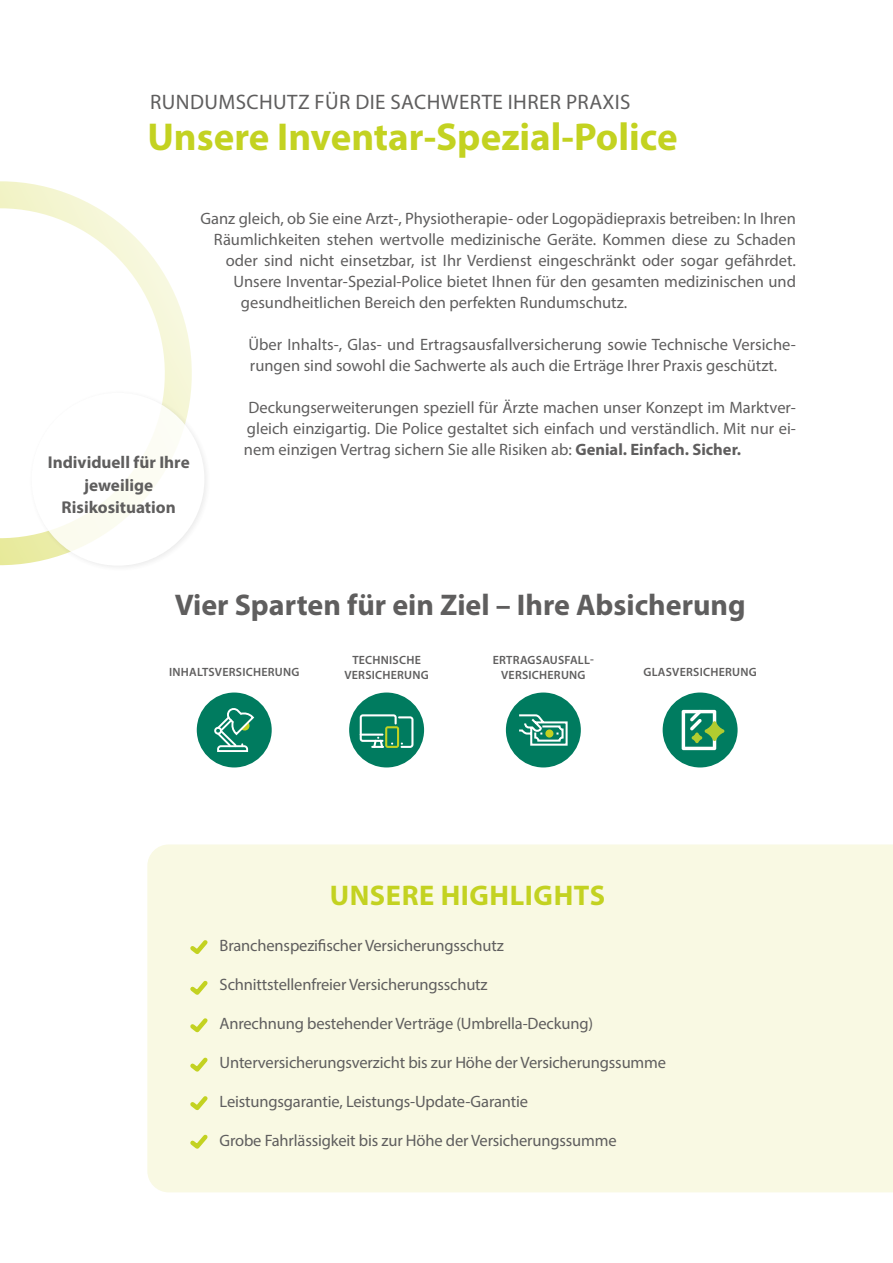
<style>
.page{position:relative;width:893px;height:1263px;background:#fff}
.page>*{position:absolute;margin:0;border:0;box-sizing:border-box;transform-origin:0 0}
.t1{font:700 39px "Myriad Pro";color:#c3d221}
.t2{font:700 30px "Myriad Pro";color:#5f5e5e}
.t3{font:700 28.5px "Myriad Pro";letter-spacing:.02em;color:#c3d221}
.t4{font:21px "Myriad Pro";letter-spacing:.02em;color:#5f5e5e}
.t5{font:700 17.1px/22.5px "Myriad Pro";color:#5f5e5e;text-align:center}
.t6{font:16.5px/21px "Myriad Pro";color:#5f5e5e}
.t7{font:600 12px/15px "Myriad Pro";letter-spacing:.02em;color:#5f5e5e;text-align:center}
.s1{font-weight:700}
</style>
<div class="page">
<div style="left:349px;top:692px;width:75px;height:75px;background:#007b5f;border-radius:50%"></div>
<div style="left:197px;top:692px;width:75px;height:75px;background:#007b5f;border-radius:50%"></div>
<div style="left:506px;top:692px;width:75px;height:75px;background:#007b5f;border-radius:50%"></div>
<div style="left:663px;top:692px;width:75px;height:75px;background:#007c60;border-radius:50%"></div>
<svg style="left:682px;top:710px;width:42px;height:40px"></svg>
<svg style="left:0;top:181px;width:192px;height:385px"></svg>
<div style="left:147px;top:844px;width:746px;height:348px;background:#f9f9e3"></div>
<svg style="left:186px;top:936px;width:26px;height:22px"></svg>
<svg style="left:186px;top:977px;width:26px;height:22px"></svg>
<svg style="left:186px;top:1014px;width:26px;height:22px"></svg>
<svg style="left:186px;top:1053px;width:26px;height:23px"></svg>
<svg style="left:186px;top:1092px;width:26px;height:22px"></svg>
<svg style="left:186px;top:1130px;width:26px;height:23px"></svg>
<svg style="left:519px;top:714px;width:49px;height:32px"></svg>
<div style="left:545px;top:729px;width:8px;height:8px;background:#c2d121;border-radius:50%"></div>
<svg style="left:214px;top:708px;width:41px;height:44px"></svg>
<svg style="left:360px;top:714px;width:53px;height:34px"></svg>
<div style="left:28px;top:389px;width:184px;height:184px;background:#000;opacity:.1"></div>
<div style="left:32px;top:393px;width:172px;height:173px;background:#fff;border-radius:50%"></div>
<p class="t4" style="left:150px;top:89px;width:482px">RUNDUMSCHUTZ FÜR DIE SACHWERTE IHRER PRAXIS</p>
<h1 class="t1" style="left:147px;top:111px;width:532px">Unsere Inventar-Spezial-Police</h1>
<p class="t5" style="left:48px;top:451px;width:143px">Individuell für Ihre jeweilige<br>Risikosituation</p>
<p class="t6" style="left:200px;top:208px;width:597px">Ganz gleich, ob Sie eine Arzt-, Physiotherapie- oder Logopädiepraxis betreiben: In Ihren</p>
<p class="t6" style="left:214px;top:229px;width:583px">Räumlichkeiten stehen wertvolle medizinische Geräte. Kommen diese zu Schaden</p>
<p class="t6" style="left:226px;top:250px;width:571px">oder sind nicht einsetzbar, ist Ihr Verdienst eingeschränkt oder sogar gefährdet.</p>
<p class="t6" style="left:233px;top:271px;width:564px">Unsere Inventar-Spezial-Police bietet Ihnen für den gesamten medizinischen und</p>
<p class="t6" style="left:241px;top:292px;width:388px">gesundheitlichen Bereich den perfekten Rundumschutz.</p>
<p class="t6" style="left:248px;top:334px;width:549px">Über Inhalts-, Glas- und Ertragsausfallversicherung sowie Technische Versiche&shy;rungen sind sowohl die Sachwerte als auch die Erträge Ihrer Praxis geschützt.</p>
<p class="t6" style="left:244px;top:397px;width:554px;text-align:justify">Deckungserweiterungen speziell für Ärzte machen unser Konzept im Marktver&shy;gleich einzigartig. Die Police gestaltet sich einfach und verständlich. Mit nur ei&shy;nem einzigen Vertrag sichern Sie alle Risiken ab: <span class="s1">Genial. Einfach. Sicher.</span></p>
<h2 class="t2" style="left:175px;top:585px;width:572px">Vier Sparten für ein Ziel – Ihre Absicherung</h2>
<p class="t7" style="left:344px;top:652px;width:86px">TECHNISCHE<br>VERSICHERUNG</p>
<p class="t7" style="left:493px;top:652px;width:103px">ERTRAGSAUSFALL-<br>VERSICHERUNG</p>
<p class="t7" style="left:643px;top:664px;width:115px">GLASVERSICHERUNG</p>
<p class="t7" style="left:169px;top:664px;width:132px">INHALTSVERSICHERUNG</p>
<h3 class="t3" style="left:330px;top:877px;width:277px">UNSERE HIGHLIGHTS</h3>
<p class="t6" style="left:220px;top:935px;width:286px">Branchenspezifischer Versicherungsschutz</p>
<p class="t6" style="left:220px;top:974px;width:270px">Schnittstellenfreier Versicherungsschutz</p>
<p class="t6" style="left:220px;top:1013px;width:375px">Anrechnung bestehender Verträge (Umbrella-Deckung)</p>
<p class="t6" style="left:220px;top:1052px;width:448px">Unterversicherungsverzicht bis zur Höhe der Versicherungssumme</p>
<p class="t6" style="left:220px;top:1091px;width:310px">Leistungsgarantie, Leistungs-Update-Garantie</p>
<p class="t6" style="left:220px;top:1130px;width:399px">Grobe Fahrlässigkeit bis zur Höhe der Versicherungssumme</p>
</div>
